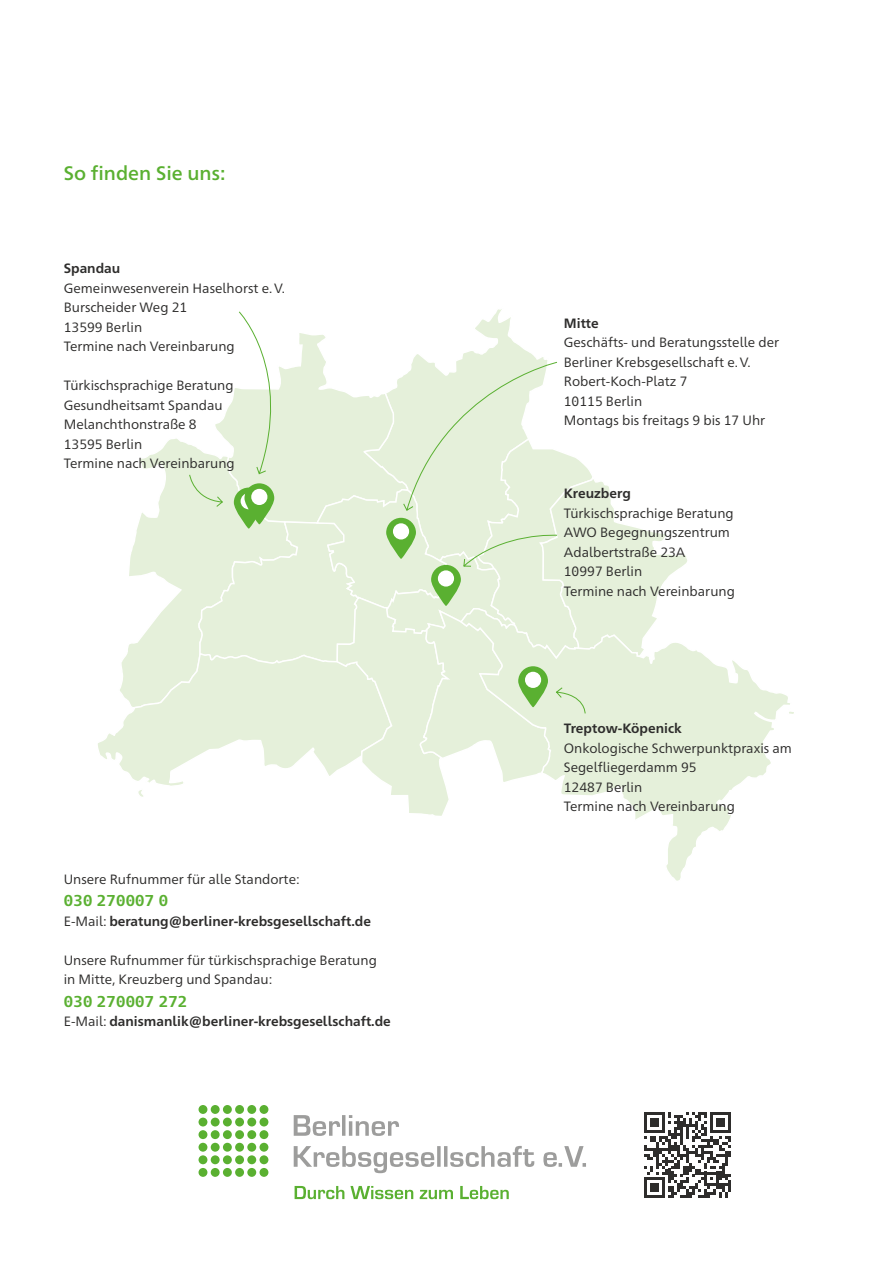
<style>
.page{position:relative;width:893px;height:1263px;background:#fff}
.page>*{position:absolute;margin:0;border:0;box-sizing:border-box;transform-origin:0 0}
.t1{font:500 19.5px "Frutiger Neue 1450 Pro";color:#5ab031}
.t2{font:700 15.75px "Frutiger Neue 1450 Pro";letter-spacing:.015em;color:#5ab031}
.t3{font:13.5px/19.5px "Frutiger Neue 1450 Pro";color:#2e2d2c}
.t4{font:700 13.5px "Frutiger Neue 1450 Pro";color:#2e2d2c}
.s1{font-weight:400}
</style>
<div class="page">
<div style="left:199px;top:1105px;width:8px;height:9px;background:#5ab031;border-radius:50%"></div>
<div style="left:211px;top:1105px;width:9px;height:9px;background:#5ab031;border-radius:50%"></div>
<div style="left:223px;top:1105px;width:9px;height:9px;background:#5ab031;border-radius:50%"></div>
<div style="left:235px;top:1105px;width:9px;height:9px;background:#5ab031;border-radius:50%"></div>
<div style="left:247px;top:1105px;width:9px;height:9px;background:#5ab031;border-radius:50%"></div>
<div style="left:260px;top:1105px;width:8px;height:9px;background:#5ab031;border-radius:50%"></div>
<div style="left:199px;top:1117px;width:8px;height:9px;background:#5ab031;border-radius:50%"></div>
<div style="left:211px;top:1117px;width:9px;height:9px;background:#5ab031;border-radius:50%"></div>
<div style="left:223px;top:1117px;width:9px;height:9px;background:#5ab031;border-radius:50%"></div>
<div style="left:235px;top:1117px;width:9px;height:9px;background:#5ab031;border-radius:50%"></div>
<div style="left:247px;top:1117px;width:9px;height:9px;background:#5ab031;border-radius:50%"></div>
<div style="left:260px;top:1117px;width:8px;height:9px;background:#5ab031;border-radius:50%"></div>
<div style="left:199px;top:1130px;width:8px;height:9px;background:#5ab031;border-radius:50%"></div>
<div style="left:211px;top:1130px;width:9px;height:9px;background:#5ab031;border-radius:50%"></div>
<div style="left:223px;top:1130px;width:9px;height:9px;background:#5ab031;border-radius:50%"></div>
<div style="left:235px;top:1130px;width:9px;height:9px;background:#5ab031;border-radius:50%"></div>
<div style="left:247px;top:1130px;width:9px;height:9px;background:#5ab031;border-radius:50%"></div>
<div style="left:260px;top:1130px;width:8px;height:9px;background:#5ab031;border-radius:50%"></div>
<div style="left:199px;top:1143px;width:8px;height:9px;background:#5ab031;border-radius:50%"></div>
<div style="left:211px;top:1143px;width:9px;height:9px;background:#5ab031;border-radius:50%"></div>
<div style="left:223px;top:1143px;width:9px;height:9px;background:#5ab031;border-radius:50%"></div>
<div style="left:235px;top:1143px;width:9px;height:9px;background:#5ab031;border-radius:50%"></div>
<div style="left:247px;top:1143px;width:9px;height:9px;background:#5ab031;border-radius:50%"></div>
<div style="left:260px;top:1143px;width:8px;height:9px;background:#5ab031;border-radius:50%"></div>
<div style="left:199px;top:1155px;width:8px;height:9px;background:#5ab031;border-radius:50%"></div>
<div style="left:211px;top:1155px;width:9px;height:9px;background:#5ab031;border-radius:50%"></div>
<div style="left:223px;top:1155px;width:9px;height:9px;background:#5ab031;border-radius:50%"></div>
<div style="left:235px;top:1155px;width:9px;height:9px;background:#5ab031;border-radius:50%"></div>
<div style="left:247px;top:1155px;width:9px;height:9px;background:#5ab031;border-radius:50%"></div>
<div style="left:260px;top:1155px;width:8px;height:9px;background:#5ab031;border-radius:50%"></div>
<div style="left:199px;top:1168px;width:8px;height:9px;background:#5ab031;border-radius:50%"></div>
<div style="left:211px;top:1168px;width:9px;height:9px;background:#5ab031;border-radius:50%"></div>
<div style="left:223px;top:1168px;width:9px;height:9px;background:#5ab031;border-radius:50%"></div>
<div style="left:235px;top:1168px;width:9px;height:9px;background:#5ab031;border-radius:50%"></div>
<div style="left:247px;top:1168px;width:9px;height:9px;background:#5ab031;border-radius:50%"></div>
<div style="left:260px;top:1168px;width:8px;height:9px;background:#5ab031;border-radius:50%"></div>
<svg style="left:295px;top:1186px;width:214px;height:13px"></svg>
<svg style="left:294px;top:1146px;width:292px;height:27px"></svg>
<svg style="left:294px;top:1115px;width:105px;height:21px"></svg>
<svg style="left:635px;top:650px;width:159px;height:231px"></svg>
<svg style="left:644px;top:1112px;width:86px;height:86px"></svg>
<svg style="left:98px;top:311px;width:593px;height:507px"></svg>
<div style="left:251px;top:489px;width:16px;height:16px;background:#fff;border-radius:50%"></div>
<h1 class="t1" style="left:64px;top:159px;width:163px">So finden Sie uns:</h1>
<p class="t4" style="left:64px;top:259px;width:58px">Spandau</p>
<p class="t3" style="left:64px;top:277px;width:223px">Gemeinwesenverein Haselhorst e.V.<br>Burscheider Weg 21<br>13599 Berlin<br>Termine nach Vereinbarung</p>
<p class="t3" style="left:64px;top:375px;width:173px">Türkischsprachige Beratung<br>Gesundheitsamt Spandau<br>Melanchthonstraße 8<br>13595 Berlin<br>Termine nach Vereinbarung</p>
<p class="t3" style="left:64px;top:868px;width:237px">Unsere Rufnummer für alle Standorte:</p>
<p class="t2" style="left:64px;top:889px;width:106px">030 270007 0</p>
<p class="t4" style="left:64px;top:911px;width:309px"><span class="s1">E-Mail:</span> beratung@berliner-krebsgesellschaft.de</p>
<p class="t3" style="left:64px;top:949px;width:315px">Unsere Rufnummer für türkischsprachige Beratung in Mitte, Kreuzberg und Spandau:</p>
<p class="t2" style="left:64px;top:990px;width:125px">030 270007 272</p>
<p class="t4" style="left:64px;top:1012px;width:329px"><span class="s1">E-Mail:</span> danismanlik@berliner-krebsgesellschaft.de</p>
<p class="t4" style="left:564px;top:313px;width:36px">Mitte</p>
<p class="t3" style="left:564px;top:332px;width:217px">Geschäfts- und Beratungsstelle der<br>Berliner Krebsgesellschaft e.V.<br>Robert-Koch-Platz 7<br>10115 Berlin<br>Montags bis freitags 9 bis 17 Uhr</p>
<p class="t4" style="left:564px;top:484px;width:69px">Kreuzberg</p>
<p class="t3" style="left:564px;top:502px;width:173px">Türkischsprachige Beratung<br>AWO Begegnungszentrum<br>Adalbertstraße 23A<br>10997 Berlin<br>Termine nach Vereinbarung</p>
<p class="t4" style="left:564px;top:719px;width:120px">Treptow-Köpenick</p>
<p class="t3" style="left:564px;top:737px;width:230px">Onkologische Schwerpunktpraxis am<br>Segelfliegerdamm 95<br>12487 Berlin<br>Termine nach Vereinbarung</p>
</div>
